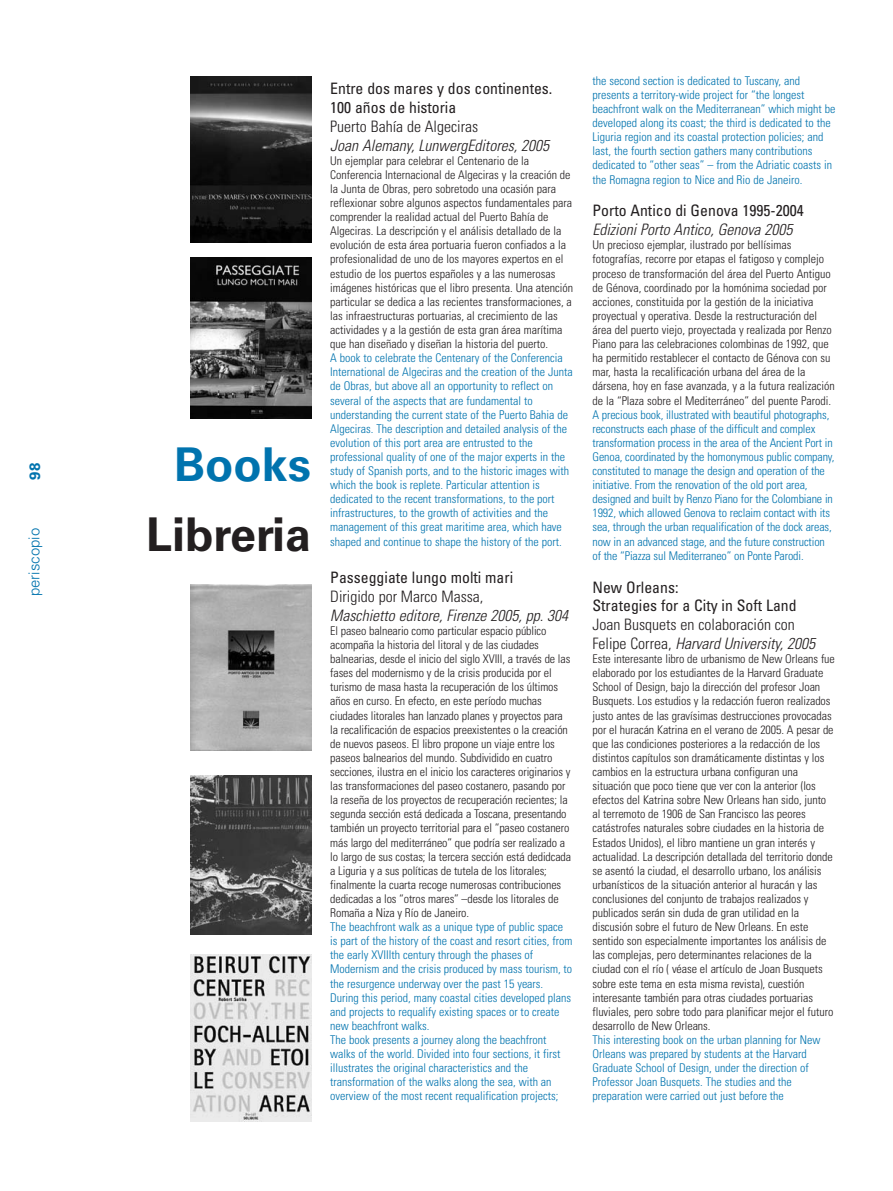
<style>
.page{position:relative;width:893px;height:1191px;background:#fff}
.page>*{position:absolute;margin:0;border:0;box-sizing:border-box;transform-origin:0 0}
.t1{font:700 46.5px "Univers";color:#231f20}
.t2{font:700 46.5px "Univers";color:#0073ae}
.t3{font:condensed 15.75px/18.8px "Univers";color:#231f20}
.t4{font:300 condensed 15.75px/18.8px "Univers";color:#231f20}
.t5{font:italic 300 condensed 15.75px "Univers";color:#231f20}
.t6{font:300 15px "Univers";color:#0073ae}
.t7{font:700 15px "Univers";color:#0073ae}
.t8{font:300 condensed 12px/14.1px "Univers";letter-spacing:-.005em;color:#231f20}
.t9{font:300 condensed 12px/14.1px "Univers";color:#0073ae}
.s1{font-style:italic}
</style>
<div class="page">
<img style="left:191px;top:775px;width:120px;height:159px">
<img style="left:191px;top:77px;width:120px;height:165px">
<img style="left:191px;top:954px;width:120px;height:167px">
<img style="left:191px;top:258px;width:120px;height:161px">
<img style="left:191px;top:584px;width:120px;height:167px">
<p class="t7" style="left:29px;top:480px;width:19px;rotate:-90deg">98</p>
<p class="t6" style="left:29px;top:596px;width:70px;rotate:-90deg">periscopio</p>
<h1 class="t2" style="left:174px;top:448px;width:139px">Books</h1>
<h1 class="t1" style="left:146px;top:518px;width:166px">Libreria</h1>
<h2 class="t3" style="left:330px;top:80px;width:224px">Entre dos mares y dos continentes.<br>100 años de historia</h2>
<h2 class="t4" style="left:330px;top:118px;width:149px">Puerto Bahía de Algeciras</h2>
<h2 class="t5" style="left:330px;top:139px;width:220px">Joan Alemany, LunwergEditores, 2005</h2>
<p class="t8" style="left:330px;top:154px;width:244px">Un ejemplar para celebrar el Centenario de la Conferencia Internacional de Algeciras y la creación de la Junta de Obras, pero sobretodo una ocasión para reflexionar sobre algunos aspectos fundamentales para comprender la realidad actual del Puerto Bahía de Algeciras. La descripción y el análisis detallado de la evolución de esta área portuaria fueron confiados a la profesionalidad de uno de los mayores expertos en el estudio de los puertos españoles y a las numerosas imágenes históricas que el libro presenta. Una atención particular se dedica a las recientes transformaciones, a las infraestructuras portuarias, al crecimiento de las actividades y a la gestión de esta gran área marítima que han diseñado y diseñan la historia del puerto.</p>
<p class="t9" style="left:330px;top:352px;width:244px">A book to celebrate the Centenary of the Conferencia International de Algeciras and the creation of the Junta de Obras, but above all an opportunity to reflect on several of the aspects that are fundamental to understanding the current state of the Puerto Bahia de Algeciras. The description and detailed analysis of the evolution of this port area are entrusted to the professional quality of one of the major experts in the study of Spanish ports, and to the historic images with which the book is replete. Particular attention is dedicated to the recent transformations, to the port infrastructures, to the growth of activities and the management of this great maritime area, which have shaped and continue to shape the history of the port.</p>
<h2 class="t3" style="left:330px;top:569px;width:184px">Passeggiate lungo molti mari</h2>
<h2 class="t4" style="left:330px;top:588px;width:155px">Dirigido por Marco Massa,</h2>
<h2 class="t5" style="left:330px;top:609px;width:239px">Maschietto editore, Firenze 2005, pp. 304</h2>
<p class="t8" style="left:330px;top:624px;width:242px">El paseo balneario como particular espacio público acompaña la historia del litoral y de las ciudades balnearias, desde el inicio del siglo XVIII, a través de las fases del modernismo y de la crisis producida por el turismo de masa hasta la recuperación de los últimos años en curso. En efecto, en este período muchas ciudades litorales han lanzado planes y proyectos para la recalificación de espacios preexistentes o la creación de nuevos paseos. El libro propone un viaje entre los paseos balnearios del mundo. Subdividido en cuatro secciones, ilustra en el inicio los caracteres originarios y las transformaciones del paseo costanero, pasando por la reseña de los proyectos de recuperación recientes; la segunda sección está dedicada a Toscana, presentando también un proyecto territorial para el “paseo costanero más largo del mediterráneo” que podría ser realizado a lo largo de sus costas; la tercera sección está dedidcada a Liguria y a sus políticas de tutela de los litorales; finalmente la cuarta recoge numerosas contribuciones dedicadas a los “otros mares” –desde los litorales de Romaña a Niza y Río de Janeiro.</p>
<p class="t9" style="left:330px;top:921px;width:244px">The beachfront walk as a unique type of public space is part of the history of the coast and resort cities, from the early XVIIIth century through the phases of Modernism and the crisis produced by mass tourism, to the resurgence underway over the past 15 years.<br>During this period, many coastal cities developed plans and projects to requalify existing spaces or to create new beachfront walks.<br>The book presents a journey along the beachfront walks of the world. Divided into four sections, it first illustrates the original characteristics and the transformation of the walks along the sea, with an overview of the most recent requalification projects;</p>
<p class="t9" style="left:592px;top:75px;width:245px">the second section is dedicated to Tuscany, and presents a territory-wide project for “the longest beachfront walk on the Mediterranean” which might be developed along its coast; the third is dedicated to the Liguria region and its coastal protection policies; and last, the fourth section gathers many contributions dedicated to “other seas” – from the Adriatic coasts in the Romagna region to Nice and Rio de Janeiro.</p>
<h2 class="t3" style="left:592px;top:203px;width:213px">Porto Antico di Genova 1995-2004</h2>
<h2 class="t5" style="left:592px;top:224px;width:201px">Edizioni Porto Antico, Genova 2005</h2>
<p class="t8" style="left:592px;top:239px;width:244px">Un precioso ejemplar, ilustrado por bellísimas fotografías, recorre por etapas el fatigoso y complejo proceso de transformación del área del Puerto Antiguo de Génova, coordinado por la homónima sociedad por acciones, constituida por la gestión de la iniciativa proyectual y operativa. Desde la restructuración del área del puerto viejo, proyectada y realizada por Renzo Piano para las celebraciones colombinas de 1992, que ha permitido restablecer el contacto de Génova con su mar, hasta la recalificación urbana del área de la dársena, hoy en fase avanzada, y a la futura realización de la “Plaza sobre el Mediterráneo” del puente Parodi.</p>
<p class="t9" style="left:592px;top:408px;width:244px">A precious book, illustrated with beautiful photographs, reconstructs each phase of the difficult and complex transformation process in the area of the Ancient Port in Genoa, coordinated by the homonymous public company, constituted to manage the design and operation of the initiative. From the renovation of the old port area, designed and built by Renzo Piano for the Colombiane in 1992, which allowed Genova to reclaim contact with its sea, through the urban requalification of the dock areas, now in an advanced stage, and the future construction of the “Piazza sul Mediterraneo” on Ponte Parodi.</p>
<h2 class="t3" style="left:592px;top:579px;width:206px">New Orleans:<br>Strategies for a City in Soft Land</h2>
<h2 class="t4" style="left:592px;top:616px;width:224px">Joan Busquets en colaboración con<br>Felipe Correa, <span class="s1">Harvard University, 2005</span></h2>
<p class="t8" style="left:592px;top:653px;width:244px">Este interesante libro de urbanismo de New Orleans fue elaborado por los estudiantes de la Harvard Graduate School of Design, bajo la dirección del profesor Joan Busquets. Los estudios y la redacción fueron realizados justo antes de las gravísimas destrucciones provocadas por el huracán Katrina en el verano de 2005. A pesar de que las condiciones posteriores a la redacción de los distintos capítulos son dramáticamente distintas y los cambios en la estructura urbana configuran una situación que poco tiene que ver con la anterior (los efectos del Katrina sobre New Orleans han sido, junto al terremoto de 1906 de San Francisco las peores catástrofes naturales sobre ciudades en la historia de Estados Unidos), el libro mantiene un gran interés y actualidad. La descripción detallada del territorio donde se asentó la ciudad, el desarrollo urbano, los análisis urbanísticos de la situación anterior al huracán y las conclusiones del conjunto de trabajos realizados y publicados serán sin duda de gran utilidad en la discusión sobre el futuro de New Orleans. En este sentido son especialmente importantes los análisis de las complejas, pero determinantes relaciones de la ciudad con el río ( véase el artículo de Joan Busquets sobre este tema en esta misma revista), cuestión interesante también para otras ciudades portuarias fluviales, pero sobre todo para planificar mejor el futuro desarrollo de New Orleans.</p>
<p class="t9" style="left:592px;top:1033px;width:229px">This interesting book on the urban planning for New Orleans was prepared by students at the Harvard Graduate School of Design, under the direction of Professor Joan Busquets. The studies and the preparation were carried out just before the</p>
</div>
